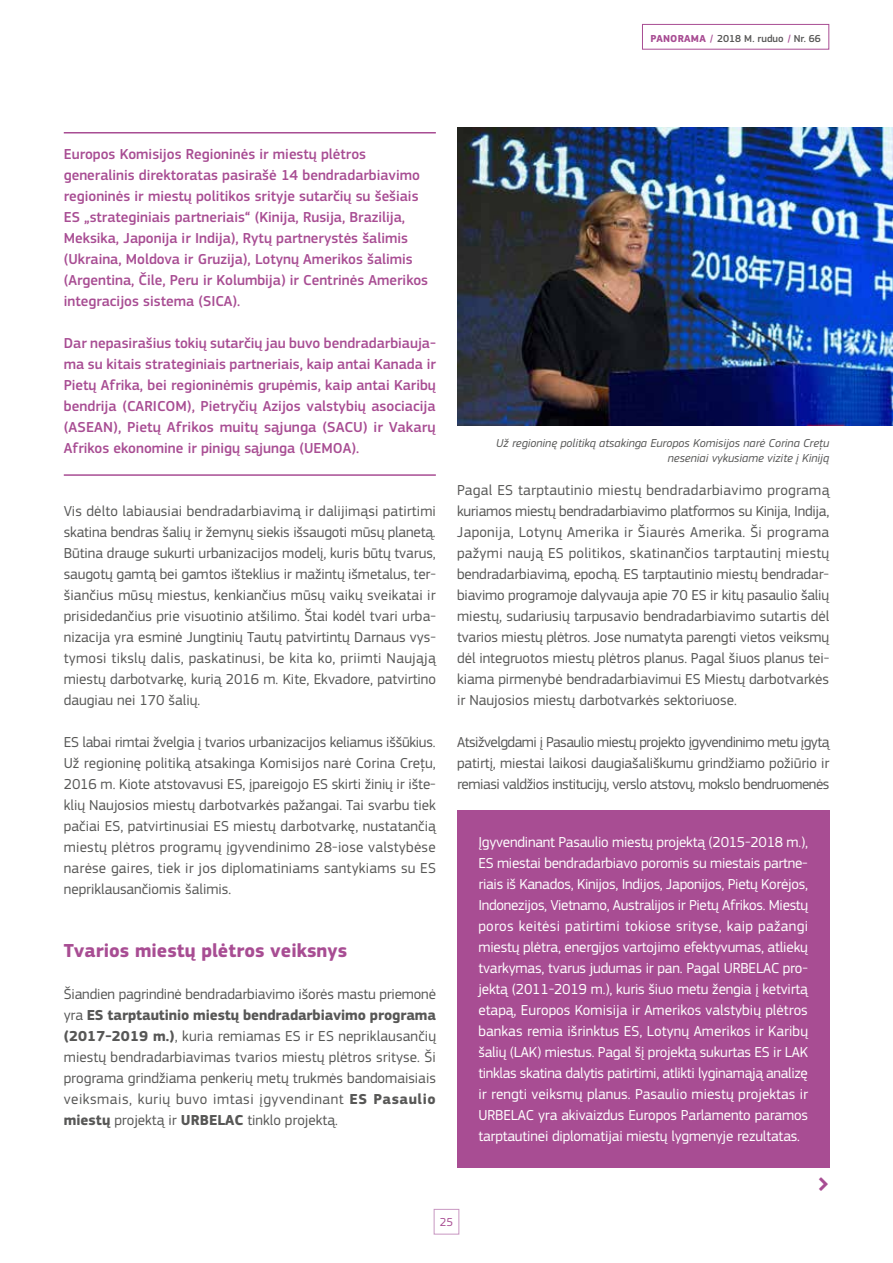
<style>
.page{position:relative;width:893px;height:1263px;background:#fff}
.page>*{position:absolute;margin:0;border:0;box-sizing:border-box;transform-origin:0 0}
.t1{font:700 19.5px "EC Square Sans Pro";color:#a84d93}
.t2{font:15px/21px "EC Square Sans Pro";color:#575756;text-align:justify}
.t3{font:15px/21px "EC Square Sans Pro";letter-spacing:-.01em;color:#fff;text-align:justify}
.t4{font:500 15px/21px "EC Square Sans Pro";color:#a84d93}
.t5{font:italic 12px/15px "EC Square Sans Pro";color:#575756;text-align:right}
.t6{font:12px "EC Square Sans Pro";color:#a84d93}
.t7{font:500 10.5px "EC Square Sans Pro";color:#575756}
.s1{font-weight:700;color:#a84d93}
.s2{color:#a84d93}
.s3{font-weight:700}
</style>
<div class="page">
<div style="left:434px;top:1209px;width:25px;height:25px;border:1px solid #c897c1"></div>
<hr style="left:64px;top:132px;width:372px;height:1px;background:#a84d93">
<hr style="left:64px;top:474px;width:372px;height:2px;background:#a84d93">
<div style="left:457px;top:810px;width:372px;height:357px;background:#a84d93"></div>
<img style="left:457px;top:128px;width:436px;height:298px">
<div style="left:642px;top:24px;width:187px;height:26px;border:1px solid #a84d93"></div>
<p class="t7" style="left:650px;top:32px;width:172px"><span class="s1">PANORAMA</span> <span class="s2">/</span> 2018 M. ruduo <span class="s2">/</span> Nr. 66</p>
<p class="t4" style="left:64px;top:144px;width:366px">Europos Komisijos Regioninės ir miestų plėtros generalinis direktoratas pasirašė 14 bendradarbiavimo regioninės ir miestų politikos srityje sutarčių su šešiais ES „strateginiais partneriais“ (Kinija, Rusija, Brazilija, Meksika, Japonija ir Indija), Rytų partnerystės šalimis (Ukraina, Moldova ir Gruzija), Lotynų Amerikos šalimis (Argentina, Čile, Peru ir Kolumbija) ir Centrinės Amerikos integracijos sistema (SICA).</p>
<p class="t4" style="left:64px;top:333px;width:374px;text-align:justify">Dar nepasirašius tokių sutarčių jau buvo bendradarbiauja&shy;ma su kitais strateginiais partneriais, kaip antai Kanada ir Pietų Afrika, bei regioninėmis grupėmis, kaip antai Karibų bendrija (CARICOM), Pietryčių Azijos valstybių asociacija (ASEAN), Pietų Afrikos muitų sąjunga (SACU) ir Vakarų Afrikos ekonomine ir pinigų sąjunga (UEMOA).</p>
<p class="t2" style="left:64px;top:501px;width:374px">Vis dėlto labiausiai bendradarbiavimą ir dalijimąsi patirtimi skatina bendras šalių ir žemynų siekis išsaugoti mūsų planetą.<br>Būtina drauge sukurti urbanizacijos modelį, kuris būtų tvarus, saugotų gamtą bei gamtos išteklius ir mažintų išmetalus, ter&shy;šiančius mūsų miestus, kenkiančius mūsų vaikų sveikatai ir prisidedančius prie visuotinio atšilimo. Štai kodėl tvari urba&shy;nizacija yra esminė Jungtinių Tautų patvirtintų Darnaus vys&shy;tymosi tikslų dalis, paskatinusi, be kita ko, priimti Naująją miestų darbotvarkę, kurią 2016 m. Kite, Ekvadore, patvirtino daugiau nei 170 šalių.</p>
<p class="t2" style="left:64px;top:732px;width:374px">ES labai rimtai žvelgia į tvarios urbanizacijos keliamus iššūkius.<br>Už regioninę politiką atsakinga Komisijos narė Corina Creţu, 2016 m. Kiote atstovavusi ES, įpareigojo ES skirti žinių ir ište&shy;klių Naujosios miestų darbotvarkės pažangai. Tai svarbu tiek pačiai ES, patvirtinusiai ES miestų darbotvarkę, nustatančią miestų plėtros programų įgyvendinimo 28-iose valstybėse narėse gaires, tiek ir jos diplomatiniams santykiams su ES nepriklausančiomis šalimis.</p>
<h1 class="t1" style="left:64px;top:939px;width:285px">Tvarios miestų plėtros veiksnys</h1>
<p class="t2" style="left:64px;top:984px;width:374px">Šiandien pagrindinė bendradarbiavimo išorės mastu priemonė yra <span class="s3">ES tarptautinio miestų bendradarbiavimo programa (2017-2019 m.)</span>, kuria remiamas ES ir ES nepriklausančių miestų bendradarbiavimas tvarios miestų plėtros srityse. Ši programa grindžiama penkerių metų trukmės bandomaisiais veiksmais, kurių buvo imtasi įgyvendinant <span class="s3">ES Pasaulio miestų</span> projektą ir <span class="s3">URBELAC</span> tinklo projektą.</p>
<p class="t5" style="left:496px;top:436px;width:334px">Už regioninę politiką atsakinga Europos Komisijos narė Corina Creţu neseniai vykusiame vizite į Kiniją</p>
<p class="t2" style="left:457px;top:480px;width:374px">Pagal ES tarptautinio miestų bendradarbiavimo programą kuriamos miestų bendradarbiavimo platformos su Kinija, Indija, Japonija, Lotynų Amerika ir Šiaurės Amerika. Ši programa pažymi naują ES politikos, skatinančios tarptautinį miestų bendradarbiavimą, epochą. ES tarptautinio miestų bendradar&shy;biavimo programoje dalyvauja apie 70 ES ir kitų pasaulio šalių miestų, sudariusių tarpusavio bendradarbiavimo sutartis dėl tvarios miestų plėtros. Jose numatyta parengti vietos veiksmų dėl integruotos miestų plėtros planus. Pagal šiuos planus tei&shy;kiama pirmenybė bendradarbiavimui ES Miestų darbotvarkės ir Naujosios miestų darbotvarkės sektoriuose.</p>
<p class="t2" style="left:457px;top:732px;width:374px">Atsižvelgdami į Pasaulio miestų projekto įgyvendinimo metu įgytą patirtį, miestai laikosi daugiašališkumu grindžiamo požiūrio ir remiasi valdžios institucijų, verslo atstovų, mokslo bendruomenės</p>
<p class="t3" style="left:478px;top:832px;width:331px">Įgyvendinant Pasaulio miestų projektą (2015-2018 m.), ES miestai bendradarbiavo poromis su miestais partne&shy;riais iš Kanados, Kinijos, Indijos, Japonijos, Pietų Korėjos, Indonezijos, Vietnamo, Australijos ir Pietų Afrikos. Miestų poros keitėsi patirtimi tokiose srityse, kaip pažangi miestų plėtra, energijos vartojimo efektyvumas, atliekų tvarkymas, tvarus judumas ir pan. Pagal URBELAC pro&shy;jektą (2011-2019 m.), kuris šiuo metu žengia į ketvirtą etapą, Europos Komisija ir Amerikos valstybių plėtros bankas remia išrinktus ES, Lotynų Amerikos ir Karibų šalių (LAK) miestus. Pagal šį projektą sukurtas ES ir LAK tinklas skatina dalytis patirtimi, atlikti lyginamąją analizę ir rengti veiksmų planus. Pasaulio miestų projektas ir URBELAC yra akivaizdus Europos Parlamento paramos tarptautinei diplomatijai miestų lygmenyje rezultatas.</p>
<p class="t6" style="left:440px;top:1215px;width:15px">25</p>
</div>
